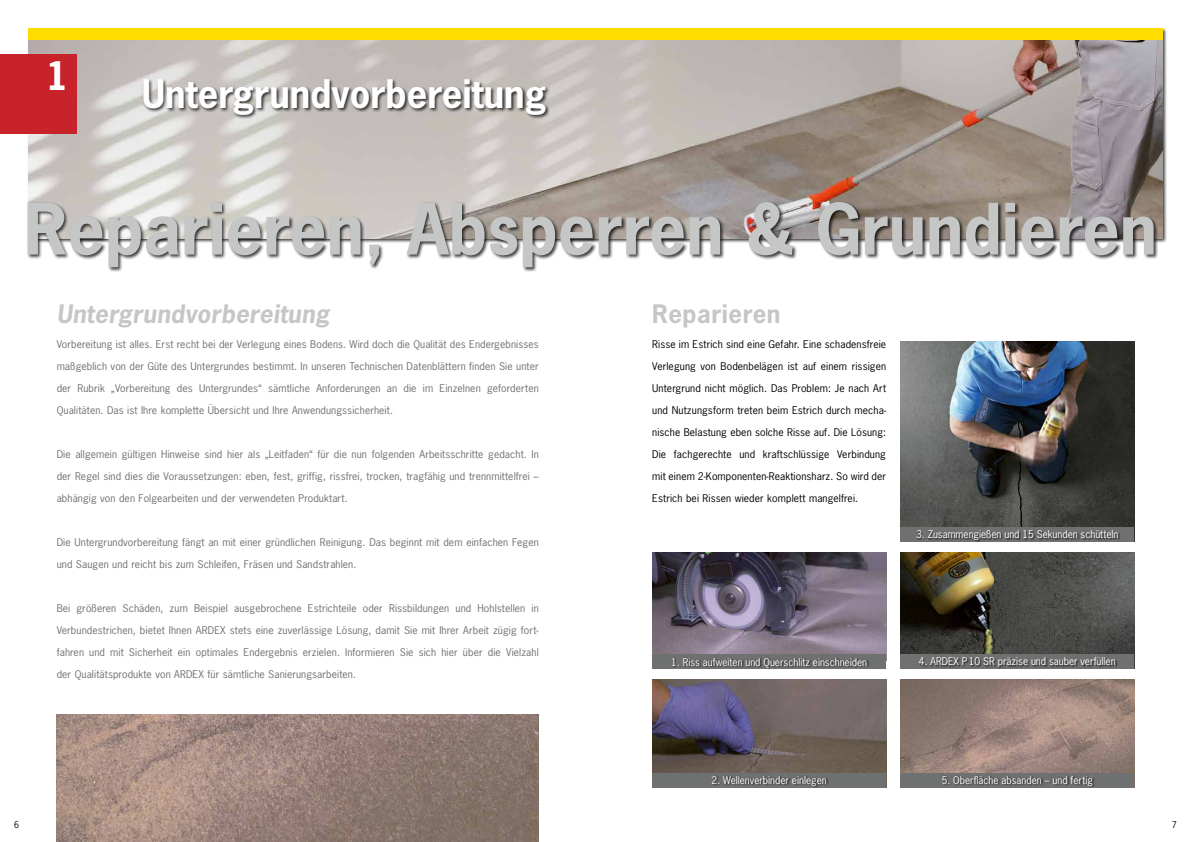
<style>
.page{position:relative;width:1191px;height:842px;background:#fff}
.page>*{position:absolute;margin:0;border:0;box-sizing:border-box;transform-origin:0 0}
.t1{font:700 66.5px "News Gothic";color:#c5c7c7}
.t2{font:700 37px "News Gothic";color:#fff}
.t3{font:italic 700 24px "News Gothic";letter-spacing:.01em;color:#c5c7c7}
.t4{font:700 24px "News Gothic";letter-spacing:.02em;color:#c5c7c7}
.t5{font:10px "News Gothic";letter-spacing:.01em;color:#6f7070}
.t6{font:10px/22px "News Gothic";letter-spacing:.01em;color:#000}
.t7{font:10px "News Gothic";color:#fff}
.t8{font:9px "News Gothic";color:#000;scale:.95 1}
</style>
<div class="page">
<img style="left:28px;top:40px;width:1134px;height:198px">
<div style="left:28px;top:28px;width:1134px;height:12px;background:#fd0"></div>
<div style="left:27px;top:201px;width:1131px;height:71px;background:#000;opacity:.75"></div>
<div style="left:143px;top:78px;width:407px;height:42px;background:#000;opacity:.75"></div>
<div style="left:0;top:54px;width:76px;height:79px;background:#c8222a"></div>
<img style="left:900px;top:341px;width:234px;height:186px">
<img style="left:652px;top:553px;width:234px;height:102px">
<img style="left:652px;top:680px;width:234px;height:93px">
<img style="left:900px;top:553px;width:234px;height:101px">
<img style="left:900px;top:680px;width:234px;height:93px">
<div style="left:652px;top:655px;width:234px;height:14px;background:#6f7070"></div>
<div style="left:652px;top:773px;width:234px;height:14px;background:#6f7070"></div>
<div style="left:900px;top:527px;width:234px;height:14px;background:#6f7070"></div>
<div style="left:900px;top:654px;width:234px;height:14px;background:#6f7070"></div>
<div style="left:900px;top:773px;width:234px;height:14px;background:#6f7070"></div>
<div style="left:672px;top:657px;width:196px;height:12px;background:#000;opacity:.75"></div>
<div style="left:712px;top:775px;width:116px;height:12px;background:#000;opacity:.75"></div>
<div style="left:916px;top:530px;width:204px;height:12px;background:#000;opacity:.75"></div>
<div style="left:919px;top:657px;width:198px;height:12px;background:#000;opacity:.75"></div>
<div style="left:942px;top:775px;width:152px;height:12px;background:#000;opacity:.75"></div>
<img style="left:57px;top:714px;width:482px;height:128px">
<h2 class="t2" style="left:46px;top:52px;width:25px">1</h2>
<h2 class="t2" style="left:142px;top:69px;width:406px">Untergrundvorbereitung</h2>
<h1 class="t1" style="left:24px;top:185px;width:1134px">Reparieren, Absperren &amp; Grundieren</h1>
<h3 class="t3" style="left:57px;top:298px;width:274px">Untergrundvorbereitung</h3>
<h3 class="t4" style="left:652px;top:298px;width:130px">Reparieren</h3>
<p class="t5" style="left:57px;top:338px;width:483px">Vorbereitung ist alles. Erst recht bei der Verlegung eines Bodens. Wird doch die Qualität des Endergebnisses</p>
<p class="t5" style="left:57px;top:360px;width:483px">maßgeblich von der Güte des Untergrundes bestimmt. In unseren Technischen Datenblättern finden Sie unter</p>
<p class="t5" style="left:57px;top:382px;width:483px">der Rubrik „Vorbereitung des Untergrundes“ sämtliche Anforderungen an die im Einzelnen geforderten</p>
<p class="t5" style="left:57px;top:404px;width:338px">Qualitäten. Das ist Ihre komplette Übersicht und Ihre Anwendungssicherheit.</p>
<p class="t5" style="left:57px;top:448px;width:483px">Die allgemein gültigen Hinweise sind hier als „Leitfaden“ für die nun folgenden Arbeitsschritte gedacht. In</p>
<p class="t5" style="left:57px;top:470px;width:483px">der Regel sind dies die Voraussetzungen: eben, fest, griffig, rissfrei, trocken, tragfähig und trennmittelfrei –</p>
<p class="t5" style="left:57px;top:492px;width:292px">abhängig von den Folgearbeiten und der verwendeten Produktart.</p>
<p class="t5" style="left:57px;top:536px;width:483px">Die Untergrundvorbereitung fängt an mit einer gründlichen Reinigung. Das beginnt mit dem einfachen Fegen</p>
<p class="t5" style="left:57px;top:558px;width:301px">und Saugen und reicht bis zum Schleifen, Fräsen und Sandstrahlen.</p>
<p class="t5" style="left:57px;top:602px;width:483px">Bei größeren Schäden, zum Beispiel ausgebrochene Estrichteile oder Rissbildungen und Hohlstellen in</p>
<p class="t5" style="left:57px;top:624px;width:483px">Verbundestrichen, bietet Ihnen ARDEX stets eine zuverlässige Lösung, damit Sie mit Ihrer Arbeit zügig fort-</p>
<p class="t5" style="left:57px;top:646px;width:483px">fahren und mit Sicherheit ein optimales Endergebnis erzielen. Informieren Sie sich hier über die Vielzahl</p>
<p class="t5" style="left:57px;top:668px;width:301px">der Qualitätsprodukte von ARDEX für sämtliche Sanierungsarbeiten.</p>
<p class="t6" style="left:652px;top:333px;width:235px">Risse im Estrich sind eine Gefahr. Eine schadensfreie</p>
<p class="t6" style="left:652px;top:355px;width:235px">Verlegung von Bodenbelägen ist auf einem rissigen</p>
<p class="t6" style="left:652px;top:377px;width:235px">Untergrund nicht möglich. Das Problem: Je nach Art</p>
<p class="t6" style="left:652px;top:399px;width:235px">und Nutzungsform treten beim Estrich durch mecha&shy;nische Belastung eben solche Risse auf. Die Lösung:</p>
<p class="t6" style="left:652px;top:443px;width:235px">Die fachgerechte und kraftschlüssige Verbindung</p>
<p class="t6" style="left:652px;top:465px;width:235px">mit einem 2-Komponenten-Reaktionsharz. So wird der</p>
<p class="t6" style="left:652px;top:487px;width:207px">Estrich bei Rissen wieder komplett mangelfrei.</p>
<p class="t7" style="left:671px;top:655px;width:197px">1. Riss aufweiten und Querschlitz einschneiden</p>
<p class="t7" style="left:916px;top:528px;width:204px">3. Zusammengießen und 15 Sekunden schütteln</p>
<p class="t7" style="left:919px;top:655px;width:198px">4. ARDEX P10 SR präzise und sauber verfüllen</p>
<p class="t7" style="left:711px;top:773px;width:117px">2. Wellenverbinder einlegen</p>
<p class="t7" style="left:941px;top:773px;width:153px">5. Oberfläche absanden – und fertig</p>
<p class="t8" style="left:14px;top:819px;width:7px">6</p>
<p class="t8" style="left:1171px;top:819px;width:7px">7</p>
</div>
